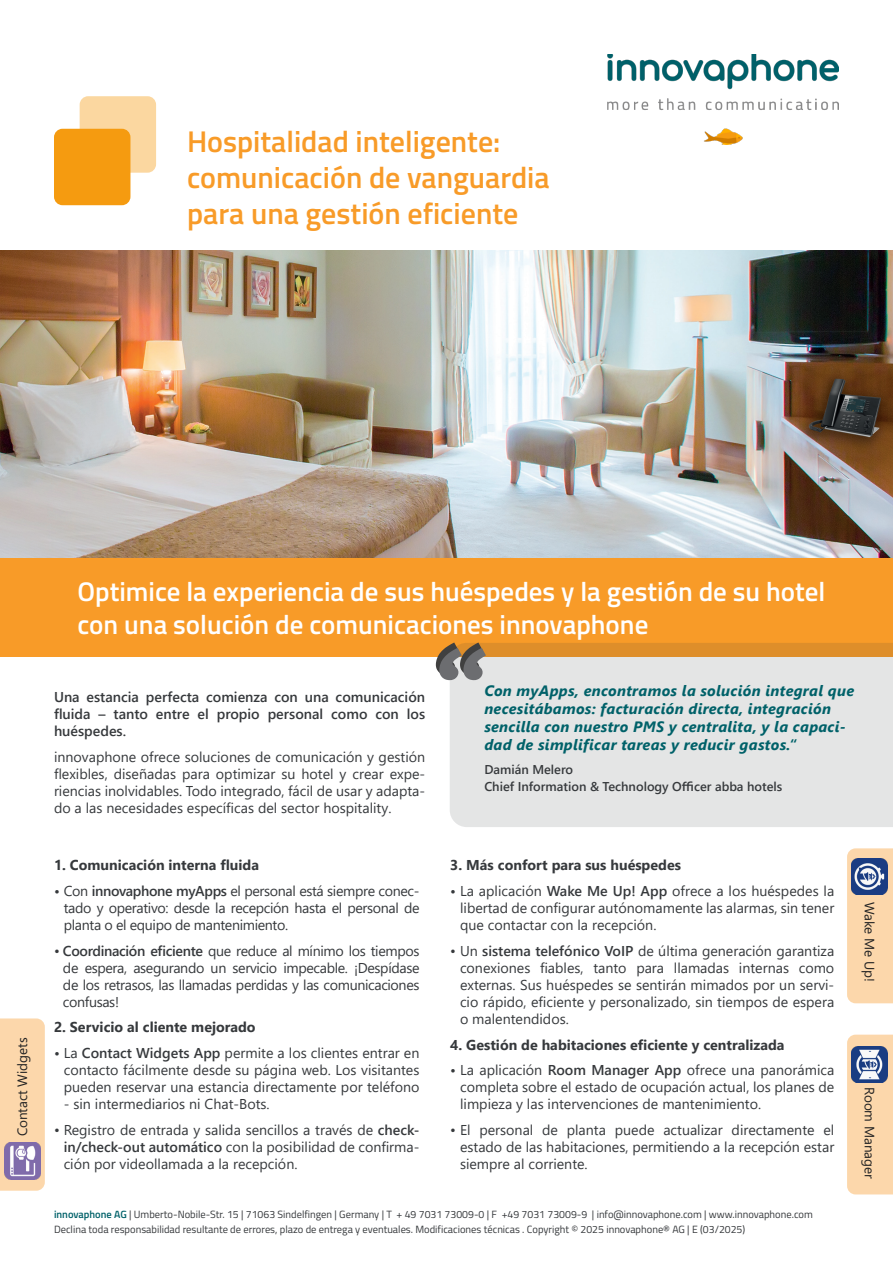
<style>
.page{position:relative;width:893px;height:1263px;background:#fff}
.page>*{position:absolute;margin:0;border:0;box-sizing:border-box;transform-origin:0 0}
.Fließtext{font:italic 700 109.5px "Segoe UI";color:#404040}
.t1{font:600 30px/36px "Titillium Web";color:#f89b28}
.t2{font:600 27px/32.4px "Titillium Web";color:#fff}
.Fließtext-2{font:italic 700 15px/18px "Segoe UI";letter-spacing:.02em;color:#006169}
.Fließtext-3{font:14.25px/17.1px "Segoe UI";color:#36393c;text-align:justify}
.Fließtext-4{font:700 14.25px "Segoe UI";color:#36393c}
.Fließtext-5{font:600 14.25px/17.1px "Segoe UI";color:#36393c;text-align:justify}
.Gliederung{font:13.5px "Segoe UI";color:#232323}
.Fließtext-6{font:600 12.75px/17.1px "Segoe UI";color:#36393c}
.Disclaimer{font:10.5px "Titillium Web";color:#36393c}
.s1{font-weight:600}
.s2{font-weight:600;color:#006169}
</style>
<div class="page">
<div style="left:54px;top:129px;width:76px;height:76px;background:#f59b10;border-radius:9px"></div>
<svg style="left:80px;top:96px;width:76px;height:77px;fill:#fbd7a0"></svg>
<div style="left:847px;top:848px;width:46px;height:155px;background:#fcd7ab"></div>
<div style="left:0;top:1018px;width:45px;height:173px;background:#fcd7ab"></div>
<img style="left:0;top:251px;width:893px;height:307px">
<div style="left:0;top:558px;width:893px;height:99px;background:#f89b28"></div>
<img style="left:607px;top:54px;width:232px;height:90px">
<svg style="left:450px;top:643px;width:443px;height:184px;background:#e3ded6"></svg>
<img style="left:851px;top:858px;width:36px;height:37px">
<div style="left:847px;top:1035px;width:46px;height:159px;background:#fcd7ab"></div>
<img style="left:851px;top:1046px;width:36px;height:37px">
<img style="left:5px;top:1143px;width:36px;height:36px">
<p class="t1" style="left:187px;top:122px;width:364px">Hospitalidad inteligente: comunicación de vanguardia para una gestión eficiente</p>
<p class="Gliederung" style="left:10px;top:1136px;width:101px;rotate:-90deg">Contact Widgets</p>
<p class="t2" style="left:77px;top:574px;width:749px">Optimice la experiencia de sus huéspedes y la gestión de su hotel con una solución de comunicaciones innovaphone</p>
<p class="Fließtext-5" style="left:54px;top:687px;width:373px">Una estancia perfecta comienza con una comunicación fluida – tanto entre el propio personal como con los huéspedes.</p>
<p class="Fließtext-3" style="left:54px;top:747px;width:373px">innovaphone ofrece soluciones de comunicación y gestión flexibles, diseñadas para optimizar su hotel y crear expe&shy;riencias inolvidables. Todo integrado, fácil de usar y adapta&shy;do a las necesidades específicas del sector hospitality.</p>
<p class="Fließtext" style="left:481px;top:801px;width:55px;rotate:-180deg">„</p>
<p class="Fließtext-2" style="left:484px;top:680px;width:371px">Con myApps, encontramos la solución integral que necesitábamos: facturación directa, integración sencilla con nuestro PMS y centralita, y la capaci&shy;dad de simplificar tareas y reducir gastos.“</p>
<p class="Fließtext-6" style="left:484px;top:760px;width:299px">Damián Melero<br>Chief Information &amp; Technology Officer abba hotels</p>
<p class="Fließtext-4" style="left:54px;top:851px;width:207px">1. Comunicación interna fluida</p>
<p class="Fließtext-3" style="left:64px;top:881px;width:357px;text-indent:-10px"><span class="s1">•</span> Con <span class="s1">innovaphone myApps</span> el personal está siempre conec&shy;tado y operativo: desde la recepción hasta el personal de planta o el equipo de mantenimiento.</p>
<p class="Fließtext-3" style="left:63px;top:941px;width:358px;text-indent:-9px">• <span class="s1">Coordinación eficiente</span> que reduce al mínimo los tiempos de espera, asegurando un servicio impecable. ¡Despídase de los retrasos, las llamadas perdidas y las comunicaciones confusas!</p>
<p class="Fließtext-4" style="left:54px;top:1014px;width:203px">2. Servicio al cliente mejorado</p>
<p class="Fließtext-3" style="left:64px;top:1043px;width:357px;text-indent:-10px"><span class="s1">•</span> La <span class="s1">Contact Widgets App</span> permite a los clientes entrar en contacto fácilmente desde su página web. Los visitantes pueden reservar una estancia directamente por teléfono</p>
<p class="Fließtext-3" style="left:64px;top:1094px;width:207px">- sin intermediarios ni Chat-Bots.</p>
<p class="Fließtext-3" style="left:64px;top:1120px;width:357px;text-indent:-10px">• Registro de entrada y salida sencillos a través de <span class="s1">check&shy;in/check-out automático</span> con la posibilidad de confirma&shy;ción por videollamada a la recepción.</p>
<p class="Fließtext-4" style="left:450px;top:851px;width:232px">3. Más confort para sus huéspedes</p>
<p class="Fließtext-3" style="left:460px;top:881px;width:376px;text-indent:-10px"><span class="s1">•</span> La aplicación <span class="s1">Wake Me Up! App</span> ofrece a los huéspedes la libertad de configurar autónomamente las alarmas, sin tener que contactar con la recepción.</p>
<p class="Fließtext-3" style="left:460px;top:941px;width:376px;text-indent:-10px">• Un <span class="s1">sistema telefónico VoIP</span> de última generación garantiza conexiones fiables, tanto para llamadas internas como externas. Sus huéspedes se sentirán mimados por un servi&shy;cio rápido, eficiente y personalizado, sin tiempos de espera o malentendidos.</p>
<p class="Fließtext-4" style="left:450px;top:1031px;width:336px">4. Gestión de habitaciones eficiente y centralizada</p>
<p class="Fließtext-3" style="left:460px;top:1060px;width:376px;text-indent:-10px"><span class="s1">•</span> La aplicación <span class="s1">Room Manager App</span> ofrece una panorámica completa sobre el estado de ocupación actual, los planes de limpieza y las intervenciones de mantenimiento.</p>
<p class="Fließtext-3" style="left:460px;top:1120px;width:376px;text-indent:-10px">• El personal de planta puede actualizar directamente el estado de las habitaciones, permitiendo a la recepción estar siempre al corriente.</p>
<p class="Gliederung" style="left:882px;top:902px;width:82px;rotate:90deg">Wake Me Up!</p>
<p class="Gliederung" style="left:882px;top:1087px;width:94px;rotate:90deg">Room Manager</p>
<p class="Disclaimer" style="left:54px;top:1206px;width:760px"><span class="s2">innovaphone AG</span> | Umberto-Nobile-Str. 15 | 71063 Sindelfingen | Germany | T + 49 7031 73009-0 | F +49 7031 73009-9 | info@innovaphone.com | www.innovaphone.com</p>
<p class="Disclaimer" style="left:54px;top:1221px;width:693px">Declina toda responsabilidad resultante de errores, plazo de entrega y eventuales. Modificaciones técnicas . Copyright © 2025 innovaphone® AG | E (03/2025)</p>
</div>
